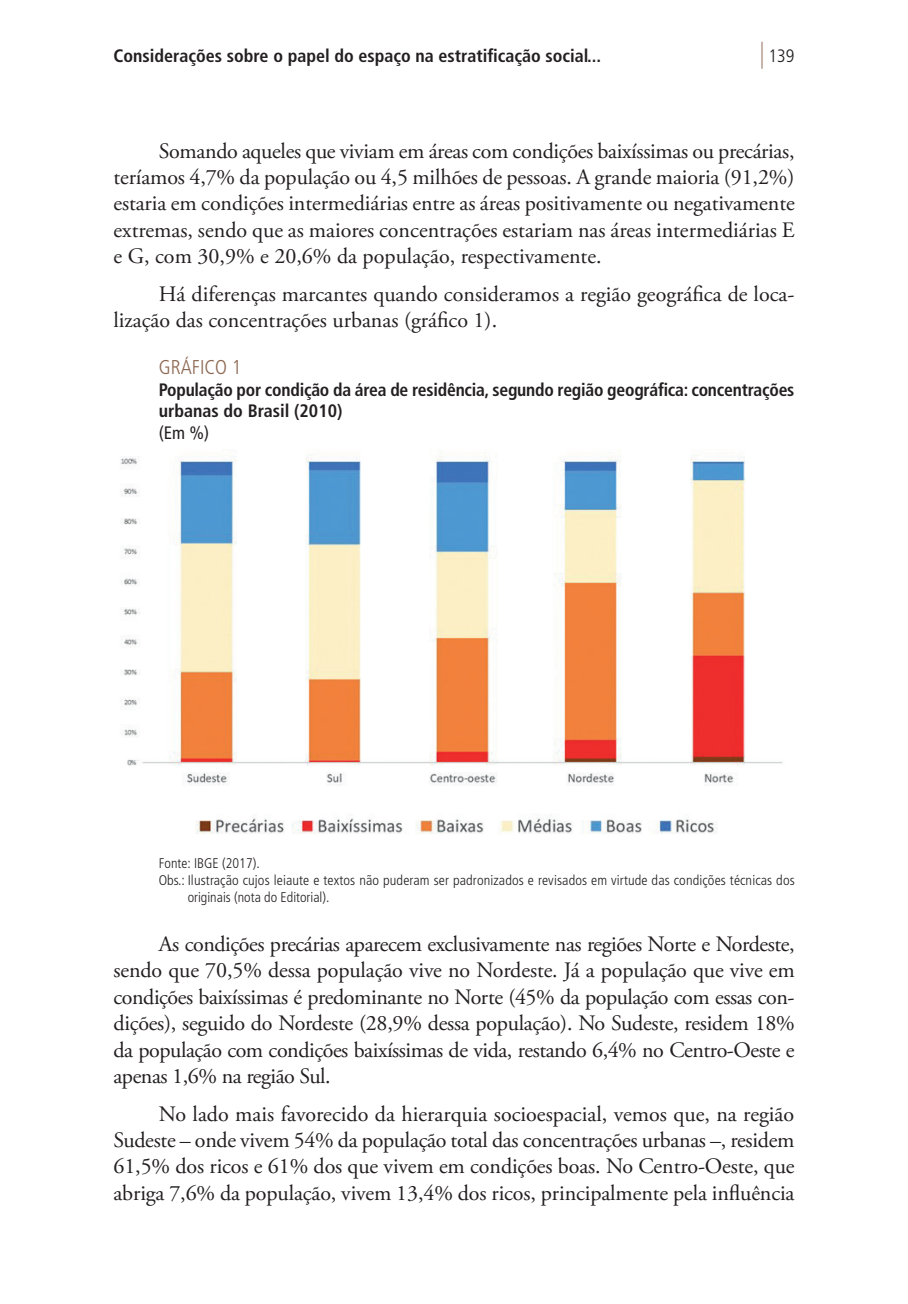
<style>
.page{position:relative;width:908px;height:1304px;background:#fff}
.page>*{position:absolute;margin:0;border:0;box-sizing:border-box;transform-origin:0 0}
.texto_corrido{font:22px/26.4px "Adobe Garamond Pro";color:#231f20;text-align:justify}
.titulo_1_grafico{font:300 condensed 20px "Frutiger LT Pro";color:#8c6751}
.titulo_2_grafico{font:700 condensed 18px/21.6px "Frutiger LT Pro";letter-spacing:-.01em;color:#231f20}
.titulo_3_grafico{font:condensed 18px "Frutiger LT Pro";color:#231f20}
.t1{font:300 condensed 18px "Frutiger LT Pro";color:#231f20}
.elaboracao_grafico{font:300 condensed 14px/16.8px "Frutiger LT Pro";letter-spacing:.01em;color:#231f20}
.fonte_grafico{font:300 condensed 14px "Frutiger LT Pro";color:#231f20}
.s1{font-size:27px;color:#8c6751}
</style>
<div class="page">
<img style="left:120px;top:449px;width:663px;height:385px">
<p class="titulo_2_grafico" style="left:113px;top:45px;width:489px">Considerações sobre o papel do espaço na estratificação social...</p>
<p class="t1" style="left:759px;top:45px;width:36px"><span class="s1">|</span> 139</p>
<p class="texto_corrido" style="left:113px;top:138px;width:682px;text-indent:45px">Somando aqueles que viviam em áreas com condições baixíssimas ou precárias, teríamos 4,7% da população ou 4,5 milhões de pessoas. A grande maioria (91,2%) estaria em condições intermediárias entre as áreas positivamente ou negativamente extremas, sendo que as maiores concentrações estariam nas áreas intermediárias E e G, com 30,9% e 20,6% da população, respectivamente.</p>
<p class="texto_corrido" style="left:113px;top:282px;width:682px;text-indent:45px">Há diferenças marcantes quando consideramos a região geográfica de loca&shy;lização das concentrações urbanas (gráfico 1).</p>
<p class="titulo_1_grafico" style="left:159px;top:356px;width:84px">GRÁFICO 1</p>
<p class="titulo_2_grafico" style="left:159px;top:379px;width:636px">População por condição da área de residência, segundo região geográfica: concentrações urbanas do Brasil (2010)</p>
<p class="titulo_3_grafico" style="left:159px;top:422px;width:52px">(Em %)</p>
<p class="fonte_grafico" style="left:159px;top:855px;width:102px">Fonte: IBGE (2017).</p>
<p class="elaboracao_grafico" style="left:188px;top:872px;width:608px;text-indent:-29px">Obs.: Ilustração cujos leiaute e textos não puderam ser padronizados e revisados em virtude das condições técnicas dos originais (nota do Editorial).</p>
<p class="texto_corrido" style="left:113px;top:932px;width:682px;text-indent:45px">As condições precárias aparecem exclusivamente nas regiões Norte e Nordeste, sendo que 70,5% dessa população vive no Nordeste. Já a população que vive em condições baixíssimas é predominante no Norte (45% da população com essas con&shy;dições), seguido do Nordeste (28,9% dessa população). No Sudeste, residem 18% da população com condições baixíssimas de vida, restando 6,4% no Centro-Oeste e apenas 1,6% na região Sul.</p>
<p class="texto_corrido" style="left:113px;top:1101px;width:682px;text-indent:45px">No lado mais favorecido da hierarquia socioespacial, vemos que, na região Sudeste – onde vivem 54% da população total das concentrações urbanas –, residem 61,5% dos ricos e 61% dos que vivem em condições boas. No Centro-Oeste, que abriga 7,6% da população, vivem 13,4% dos ricos, principalmente pela influência</p>
</div>
